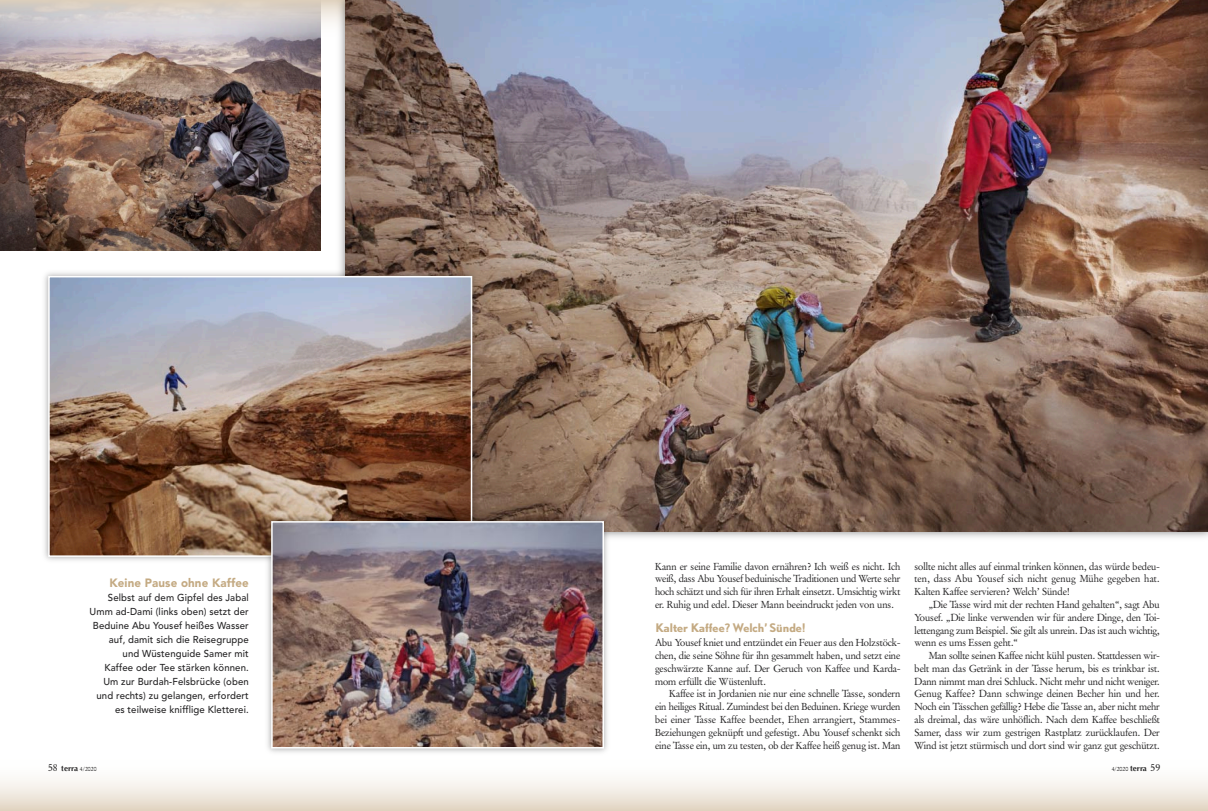
<style>
.page{position:relative;width:1208px;height:811px;background:#fff}
.page>*{position:absolute;margin:0;border:0;box-sizing:border-box;transform-origin:0 0}
.t1{font:900 12px "Avenir LT Std";letter-spacing:.01em;color:#c4aa83;scale:.96 1}
.t2{font:700 11px "DTL Nobel T";color:#c4aa83}
.t3{font:10px/12.8px "Garamond Stempel BQ";letter-spacing:.005em;color:#262526;text-align:justify}
.t4{font:500 10px/14px "Avenir LT Std";letter-spacing:.01em;color:#262526;text-align:right;scale:.96 1}
.t5{font:6px "Garamond Stempel BQ";letter-spacing:.005em;color:#262526}
.s1{font-family:"Optima LT Std";font-weight:700;font-size:8px}
.s2{font-size:10px}
</style>
<div class="page">
<div style="left:0;top:760px;width:1208px;height:51px;background:linear-gradient(to bottom,#fff,#e5d9c9)"></div>
<img style="left:0;top:37px;width:320px;height:213px">
<svg style="left:0;top:0;width:335px;height:37px;background:#d4cece"></svg>
<img style="left:346px;top:0;width:862px;height:531px">
<img style="left:44px;top:267px;width:437px;height:294px">
<img style="left:51px;top:279px;width:418px;height:275px">
<div style="left:48px;top:276px;width:424px;height:281px;border:2px solid #fff"></div>
<img style="left:262px;top:513px;width:350px;height:240px">
<img style="left:274px;top:524px;width:327px;height:221px">
<div style="left:271px;top:521px;width:333px;height:227px;border:2px solid #fff"></div>
<p class="t1" style="left:109px;top:578px;width:147px">Keine Pause ohne Kaffee</p>
<p class="t4" style="left:90px;top:591px;width:167px">Selbst auf dem Gipfel des Jabal<br>Umm ad-Dami (links oben) setzt der<br>Beduine Abu Yousef heißes Wasser auf, damit sich die Reisegruppe und Wüsten guide Samer mit<br>Kaffee oder Tee stärken können.<br>Um zur Burdah-Felsbrücke (oben und rechts) zu gelangen, erfordert es teilweise knifflige Kletterei.</p>
<p class="t3" style="left:655px;top:560px;width:247px">Kann er seine Familie davon ernähren? Ich weiß es nicht. Ich weiß, dass Abu Yousef beduinische Traditionen und Werte sehr hoch schätzt und sich für ihren Erhalt einsetzt. Umsichtig wirkt er. Ruhig und edel. Dieser Mann beeindruckt jeden von uns.</p>
<p class="t2" style="left:655px;top:623px;width:152px">Kalter Kaffee? Welch’ Sünde!</p>
<p class="t3" style="left:655px;top:637px;width:247px">Abu Yousef kniet und entzündet ein Feuer aus den Holzstöck&shy;chen, die seine Söhne für ihn gesammelt haben, und setzt eine geschwärzte Kanne auf. Der Geruch von Kaffee und Karda&shy;mom erfüllt die Wüstenluft.</p>
<p class="t3" style="left:655px;top:688px;width:247px;text-indent:14px">Kaffee ist in Jordanien nie nur eine schnelle Tasse, sondern ein heiliges Ritual. Zumindest bei den Beduinen. Kriege wurden bei einer Tasse Kaffee beendet, Ehen arrangiert, Stammes-Beziehungen geknüpft und gefestigt. Abu Yousef schenkt sich eine Tasse ein, um zu testen, ob der Kaffee heiß genug ist. Man</p>
<p class="t3" style="left:914px;top:560px;width:247px">sollte nicht alles auf einmal trinken können, das würde bedeu&shy;ten, dass Abu Yousef sich nicht genug Mühe gegeben hat.<br>Kalten Kaffee servieren? Welch’ Sünde!</p>
<p class="t3" style="left:914px;top:598px;width:247px;text-indent:14px">„Die Tasse wird mit der rechten Hand gehalten“, sagt Abu Yousef. „Die linke verwenden wir für andere Dinge, den Toi&shy;lettengang zum Beispiel. Sie gilt als unrein. Das ist auch wichtig, wenn es ums Essen geht.“</p>
<p class="t3" style="left:914px;top:649px;width:247px;text-indent:14px">Man sollte seinen Kaffee nicht kühl pusten. Stattdessen wir&shy;belt man das Getränk in der Tasse herum, bis es trinkbar ist.<br>Dann nimmt man drei Schluck. Nicht mehr und nicht weniger.<br>Genug Kaffee? Dann schwinge deinen Becher hin und her.<br>Noch ein Tässchen gefällig? Hebe die Tasse an, aber nicht mehr als dreimal, das wäre unhöflich. Nach dem Kaffee beschließt Samer, dass wir zum gestrigen Rastplatz zurücklaufen. Der Wind ist jetzt stürmisch und dort sind wir ganz gut geschützt.</p>
<p class="t5" style="left:61px;top:766px;width:37px"><span class="s1">terra</span> 4/2020</p>
<p class="t5" style="left:1111px;top:766px;width:50px">4/2020 <span class="s1">terra</span> <span class="s2">59</span></p>
<p class="t3" style="left:48px;top:761px;width:11px">58</p>
</div>
